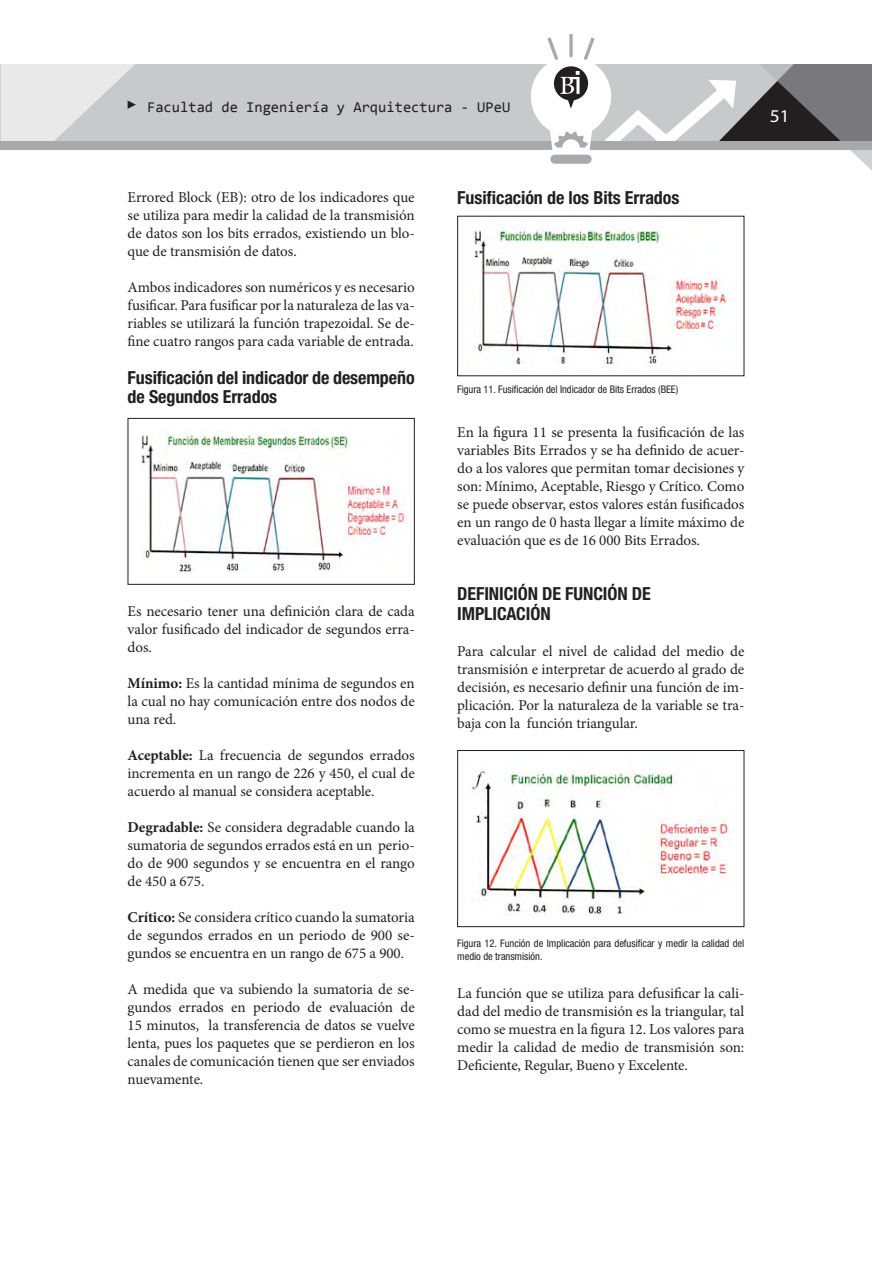
<style>
.page{position:relative;width:872px;height:1263px;background:#fff}
.page>*{position:absolute;margin:0;border:0;box-sizing:border-box;transform-origin:0 0}
.t1{font:700 condensed 18px/19.5px "Helvetica Neue LT Std";letter-spacing:-.005em;color:#231f20}
.t2{font:18px "Myriad MM 400 700";color:#fff}
.t3{font:15px/18px "Minion Pro";letter-spacing:-.005em;color:#231f20;text-align:justify}
.t4{font:15px "Consolas";color:#231f20}
.t5{font:condensed 10.5px/12.6px "Helvetica Neue LT Std";letter-spacing:-.005em;color:#231f20}
.s1{font-weight:700}
</style>
<div class="page">
<div style="left:1px;top:0;width:871px;height:149px;background:#c7c9cb"></div>
<div style="left:1px;top:0;width:871px;height:64px;background:#fff"></div>
<svg style="left:0;top:64px;width:185px;height:86px"></svg>
<div style="left:1px;top:141px;width:871px;height:8px;background:#a7a9ac"></div>
<svg style="left:531px;top:34px;width:341px;height:137px"></svg>
<img style="left:472px;top:769px;width:257px;height:147px">
<img style="left:141px;top:434px;width:266px;height:138px">
<img style="left:474px;top:228px;width:258px;height:137px">
<div style="left:128px;top:418px;width:287px;height:167px;border:1px solid #231f20"></div>
<div style="left:457px;top:750px;width:287px;height:177px;border:1px solid #231f20"></div>
<p class="t4" style="left:147px;top:97px;width:364px">Facultad de Ingeniería y Arquitectura - UPeU</p>
<p class="t2" style="left:769px;top:108px;width:22px">51</p>
<p class="t3" style="left:128px;top:189px;width:289px">Errored Block (EB): otro de los indicadores que se utiliza para medir la calidad de la transmisión de datos son los bits errados, existiendo un blo&shy;que de transmisión de datos.</p>
<p class="t3" style="left:128px;top:279px;width:289px">Ambos indicadores son numéricos y es necesario fusificar. Para fusificar por la naturaleza de las va&shy;riables se utilizará la función trapezoidal. Se de&shy;fine cuatro rangos para cada variable de entrada.</p>
<p class="t1" style="left:128px;top:367px;width:288px">Fusificación del indicador de desempeño de Segundos Errados</p>
<p class="t3" style="left:128px;top:603px;width:289px">Es necesario tener una definición clara de cada valor fusificado del indicador de segundos erra&shy;dos.</p>
<p class="t3" style="left:128px;top:675px;width:289px"><span class="s1">Mínimo:</span> Es la cantidad mínima de segundos en la cual no hay comunicación entre dos nodos de una red.</p>
<p class="t3" style="left:128px;top:747px;width:288px"><span class="s1">Aceptable:</span> La frecuencia de segundos errados incrementa en un rango de 226 y 450, el cual de acuerdo al manual se considera aceptable.</p>
<p class="t3" style="left:128px;top:819px;width:289px"><span class="s1">Degradable:</span> Se considera degradable cuando la sumatoria de segundos errados está en un perio&shy;do de 900 segundos y se encuentra en el rango de 450 a 675.</p>
<p class="t3" style="left:128px;top:909px;width:289px"><span class="s1">Crítico:</span> Se considera crítico cuando la sumatoria de segundos errados en un periodo de 900 se&shy;gundos se encuentra en un rango de 675 a 900.</p>
<p class="t3" style="left:128px;top:981px;width:289px">A medida que va subiendo la sumatoria de se&shy;gundos errados en periodo de evaluación de 15 minutos, la transferencia de datos se vuelve lenta, pues los paquetes que se perdieron en los canales de comunicación tienen que ser enviados nuevamente.</p>
<p class="t1" style="left:457px;top:188px;width:224px">Fusificación de los Bits Errados</p>
<p class="t5" style="left:457px;top:383px;width:222px">Figura 11. Fusificación del Indicador de Bits Errados (BEE)</p>
<p class="t3" style="left:457px;top:423px;width:289px">En la figura 11 se presenta la fusificación de las variables Bits Errados y se ha definido de acuer&shy;do a los valores que permitan tomar decisiones y son: Mínimo, Aceptable, Riesgo y Crítico. Como se puede observar, estos valores están fusificados en un rango de 0 hasta llegar a límite máximo de evaluación que es de 16 000 Bits Errados.</p>
<p class="t1" style="left:457px;top:584px;width:195px">DEFINICIÓN DE FUNCIÓN DE<br>IMPLICACIÓN</p>
<p class="t3" style="left:457px;top:642px;width:289px">Para calcular el nivel de calidad del medio de transmisión e interpretar de acuerdo al grado de decisión, es necesario definir una función de im&shy;plicación. Por la naturaleza de la variable se tra&shy;baja con la función triangular.</p>
<p class="t5" style="left:457px;top:937px;width:288px">Figura 12. Función de Implicación para defusificar y medir la calidad del medio de transmisión.</p>
<p class="t3" style="left:457px;top:984px;width:288px">La función que se utiliza para defusificar la cali&shy;dad del medio de transmisión es la triangular, tal como se muestra en la figura 12. Los valores para medir la calidad de medio de transmisión son:<br>Deficiente, Regular, Bueno y Excelente.</p>
</div>
